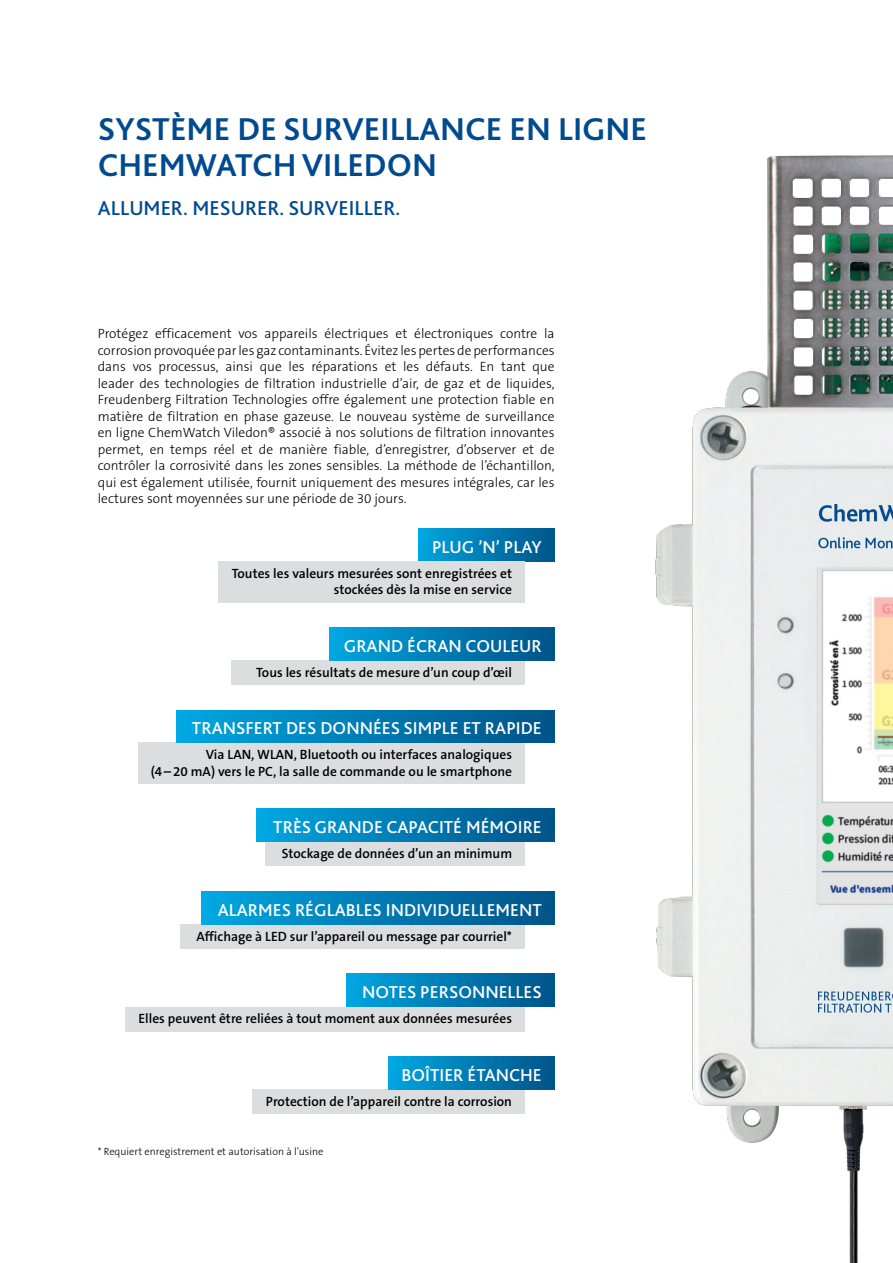
<style>
.page{position:relative;width:893px;height:1263px;background:#fff}
.page>*{position:absolute;margin:0;border:0;box-sizing:border-box;transform-origin:0 0}
.t1{font:700 33px/36px "Bliss 2";color:#004a8f}
.t2{font:500 21px "Bliss 2";color:#004a8f}
.t3{font:500 18px "Bliss 2";color:#fff}
.t4{font:300 13.5px/16.5px "The Sans B W3";color:#000;text-align:justify}
.t5{font:600 13.5px/16.5px "The Sans B W6";color:#000;text-align:right}
.t6{font:300 10.5px "The Sans B W3";color:#000}
</style>
<div class="page">
<div style="left:418px;top:528px;width:137px;height:33px;background:linear-gradient(to right,#00a5df,#005589)"></div>
<img style="left:655px;top:155px;width:238px;height:1108px">
<div style="left:219px;top:561px;width:306px;height:41px;background:#dcddde"></div>
<div style="left:231px;top:660px;width:294px;height:25px;background:#dcddde"></div>
<div style="left:138px;top:742px;width:387px;height:42px;background:#dcddde"></div>
<div style="left:265px;top:842px;width:260px;height:24px;background:#dcddde"></div>
<div style="left:180px;top:924px;width:345px;height:25px;background:#dcddde"></div>
<div style="left:125px;top:1007px;width:400px;height:24px;background:#dcddde"></div>
<div style="left:253px;top:1089px;width:272px;height:25px;background:#dcddde"></div>
<div style="left:329px;top:627px;width:226px;height:33px;background:linear-gradient(to right,#00a6e1,#005387)"></div>
<div style="left:176px;top:710px;width:379px;height:32px;background:linear-gradient(to right,#00a7e1,#005286)"></div>
<div style="left:257px;top:808px;width:298px;height:34px;background:linear-gradient(to right,#00a6e1,#005387)"></div>
<div style="left:202px;top:891px;width:353px;height:33px;background:linear-gradient(to right,#00a6e1,#005286)"></div>
<div style="left:346px;top:974px;width:209px;height:33px;background:linear-gradient(to right,#00a5e0,#005387)"></div>
<div style="left:389px;top:1056px;width:166px;height:33px;background:linear-gradient(to right,#00a6e0,#005488)"></div>
<h1 class="t1" style="left:98px;top:111px;width:551px">SYSTÈME DE SURVEILLANCE EN LIGNE<br>CHEMWATCH VILEDON</h1>
<h2 class="t2" style="left:98px;top:194px;width:304px">ALLUMER. MESURER. SURVEILLER.</h2>
<p class="t4" style="left:98px;top:326px;width:458px">Protégez efficacement vos appareils électriques et électroniques contre la corrosion provoquée par les gaz contaminants. Évitez les pertes de performances dans vos processus, ainsi que les réparations et les défauts. En tant que leader des technologies de filtration industrielle d’air, de gaz et de liquides, Freudenberg Filtration Technologies offre également une protection fiable en matière de filtration en phase gazeuse. Le nouveau système de surveillance en ligne ChemWatch Viledon® associé à nos solutions de filtration innovantes permet, en temps réel et de manière fiable, d’enregistrer, d’observer et de contrôler la corrosivité dans les zones sensibles. La méthode de l’échantillon, qui est également utilisée, fournit uniquement des mesures intégrales, car les lectures sont moyennées sur une période de 30 jours.</p>
<h3 class="t3" style="left:432px;top:536px;width:111px">PLUG ’N’ PLAY</h3>
<p class="t5" style="left:232px;top:565px;width:282px">Toutes les valeurs mesurées sont enregistrées et stockées dès la mise en service</p>
<h3 class="t3" style="left:344px;top:635px;width:200px">GRAND ÉCRAN COULEUR</h3>
<p class="t5" style="left:256px;top:664px;width:257px">Tous les résultats de mesure d’un coup d’œil</p>
<h3 class="t3" style="left:192px;top:717px;width:351px">TRANSFERT DES DONNÉES SIMPLE ET RAPIDE</h3>
<p class="t5" style="left:151px;top:746px;width:363px">Via LAN, WLAN, Bluetooth ou interfaces analogiques<br>(4–20 mA) vers le PC, la salle de commande ou le smartphone</p>
<h3 class="t3" style="left:273px;top:816px;width:270px">TRÈS GRANDE CAPACITÉ MÉMOIRE</h3>
<p class="t5" style="left:282px;top:845px;width:232px">Stockage de données d’un an minimum</p>
<h3 class="t3" style="left:218px;top:899px;width:325px">ALARMES RÉGLABLES INDIVIDUELLEMENT</h3>
<p class="t5" style="left:197px;top:928px;width:317px">Affichage à LED sur l’appareil ou message par courriel*</p>
<h3 class="t3" style="left:362px;top:981px;width:181px">NOTES PERSONNELLES</h3>
<p class="t5" style="left:139px;top:1010px;width:375px">Elles peuvent être reliées à tout moment aux données mesurées</p>
<h3 class="t3" style="left:402px;top:1064px;width:142px">BOÎTIER ÉTANCHE</h3>
<p class="t5" style="left:266px;top:1093px;width:248px">Protection de l’appareil contre la corrosion</p>
<p class="t6" style="left:98px;top:1145px;width:227px">* Requiert enregistrement et autorisation à l’usine</p>
</div>
